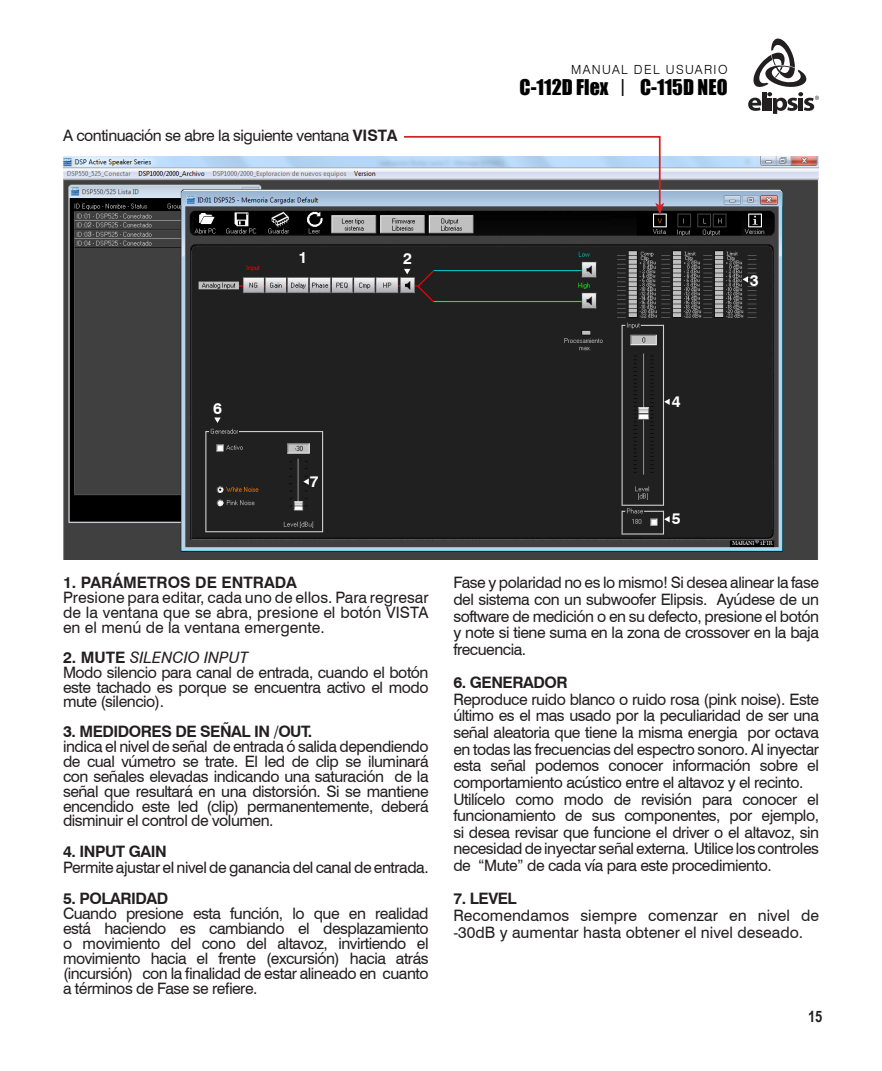
<style>
.page{position:relative;width:882px;height:1071px;background:#fff}
.page>*{position:absolute;margin:0;border:0;box-sizing:border-box;transform-origin:0 0}
.t1{font:19.95px "Impact";color:#000}
.t2{font:15.75px/14.9px "Swiss 721 BT";letter-spacing:-.03em;color:#231f20;text-align:justify}
.t3{font:15.75px/16.6px "Swiss 721 BT";color:#231f20}
.t4{font:700 15.75px "Swiss 721 BT";letter-spacing:-.03em;color:#231f20}
.t5{font:700 15.75px "Swiss 721 BT";color:#231f20}
.t6{font:700 15.75px "Swiss 721 BT";color:#fff}
.t7{font:700 15.75px "Arial Narrow";color:#231f20}
.t8{font:300 12.6px "Swiss 721 BT";letter-spacing:.11em;color:#000}
.s1{font-weight:700}
.s2{font-style:italic}
</style>
<div class="page">
<svg style="left:748px;top:38px;width:71px;height:76px"></svg>
<svg style="left:622px;top:79px;width:2px;height:17px"></svg>
<img style="left:63px;top:156px;width:755px;height:404px">
<svg style="left:404px;top:269px;width:6px;height:5px"></svg>
<svg style="left:214px;top:418px;width:7px;height:5px"></svg>
<svg style="left:303px;top:479px;width:6px;height:6px"></svg>
<svg style="left:664px;top:516px;width:6px;height:6px"></svg>
<svg style="left:664px;top:399px;width:6px;height:6px"></svg>
<svg style="left:743px;top:276px;width:5px;height:7px"></svg>
<svg style="left:402px;top:136px;width:262px;height:79px"></svg>
<p class="t2" style="left:63px;top:128px;width:336px">A continuación se abre la siguiente ventana <span class="s1">VISTA</span></p>
<p class="t6" style="left:299px;top:248px;width:10px">1</p>
<p class="t6" style="left:403px;top:249px;width:10px">2</p>
<p class="t8" style="left:571px;top:62px;width:158px">MANUAL DEL USUARIO</p>
<p class="t1" style="left:520px;top:72px;width:90px">C-112D Flex</p>
<p class="t1" style="left:640px;top:72px;width:89px">C-115D NEO</p>
<p class="t6" style="left:750px;top:271px;width:10px">3</p>
<p class="t6" style="left:213px;top:399px;width:10px">6</p>
<p class="t6" style="left:310px;top:472px;width:10px">7</p>
<p class="t5" style="left:63px;top:573px;width:235px">1. PARÁMETROS DE ENTRADA</p>
<p class="t2" style="left:63px;top:590px;width:367px">Presione para editar, cada uno de ellos. Para regresar de la ventana que se abra, presione el botón VISTA en el menú de la ventana emergente.</p>
<p class="t2" style="left:63px;top:650px;width:367px;text-align:left"><span class="s1">2. MUTE</span> <span class="s2">SILENCIO INPUT<br></span>Modo silencio para canal de entrada, cuando el botón este tachado es porque se encuentra activo el modo mute (silencio).</p>
<p class="t4" style="left:63px;top:722px;width:251px">3. MEDIDORES DE SEÑAL IN /OUT.</p>
<p class="t2" style="left:63px;top:739px;width:367px">indica el nivel de señal de entrada ó salida dependiendo de cual vúmetro se trate. El led de clip se iluminará con señales elevadas indicando una saturación de la señal que resultará en una distorsión. Si se mantiene encendido este led (clip) permanentemente, deberá disminuir el control de volumen.</p>
<p class="t4" style="left:63px;top:842px;width:105px">4. INPUT GAIN</p>
<p class="t2" style="left:63px;top:860px;width:367px">Permite ajustar el nivel de ganancia del canal de entrada.</p>
<p class="t4" style="left:63px;top:889px;width:107px">5. POLARIDAD</p>
<p class="t2" style="left:63px;top:906px;width:367px">Cuando presione esta función, lo que en realidad está haciendo es cambiando el desplazamiento o movimiento del cono del altavoz, invirtiendo el movimiento hacia el frente (excursión) hacia atrás (incursión) con la finalidad de estar alineado en cuanto a términos de Fase se refiere.</p>
<p class="t6" style="left:672px;top:392px;width:10px">4</p>
<p class="t6" style="left:672px;top:509px;width:10px">5</p>
<p class="t2" style="left:453px;top:574px;width:367px;line-height:16.6px">Fase y polaridad no es lo mismo! Si desea alinear la fase del sistema con un subwoofer Elipsis. Ayúdese de un software de medición o en su defecto, presione el botón y note si tiene suma en la zona de crossover en la baja frecuencia.</p>
<p class="t4" style="left:453px;top:673px;width:116px">6. GENERADOR</p>
<p class="t2" style="left:453px;top:691px;width:367px;line-height:16.6px;text-align:left">Reproduce ruido blanco o ruido rosa (pink noise). Este último es el mas usado por la peculiaridad de ser una señal aleatoria que tiene la misma energia por octava en todas las frecuencias del espectro sonoro. Al inyectar esta señal podemos conocer información sobre el comportamiento acústico entre el altavoz y el recinto.<br>Utilícelo como modo de revisión para conocer el funcionamiento de sus componentes, por ejemplo, si desea revisar que funcione el driver o el altavoz, sin necesidad de inyectar señal externa. Utilice los controles de “Mute” de cada vía para este procedimiento.</p>
<p class="t4" style="left:453px;top:889px;width:65px">7. LEVEL</p>
<p class="t3" style="left:453px;top:907px;width:367px">Recomendamos siempre comenzar en nivel de -30dB y aumentar hasta obtener el nivel deseado.</p>
<p class="t7" style="left:808px;top:1004px;width:16px">15</p>
</div>
